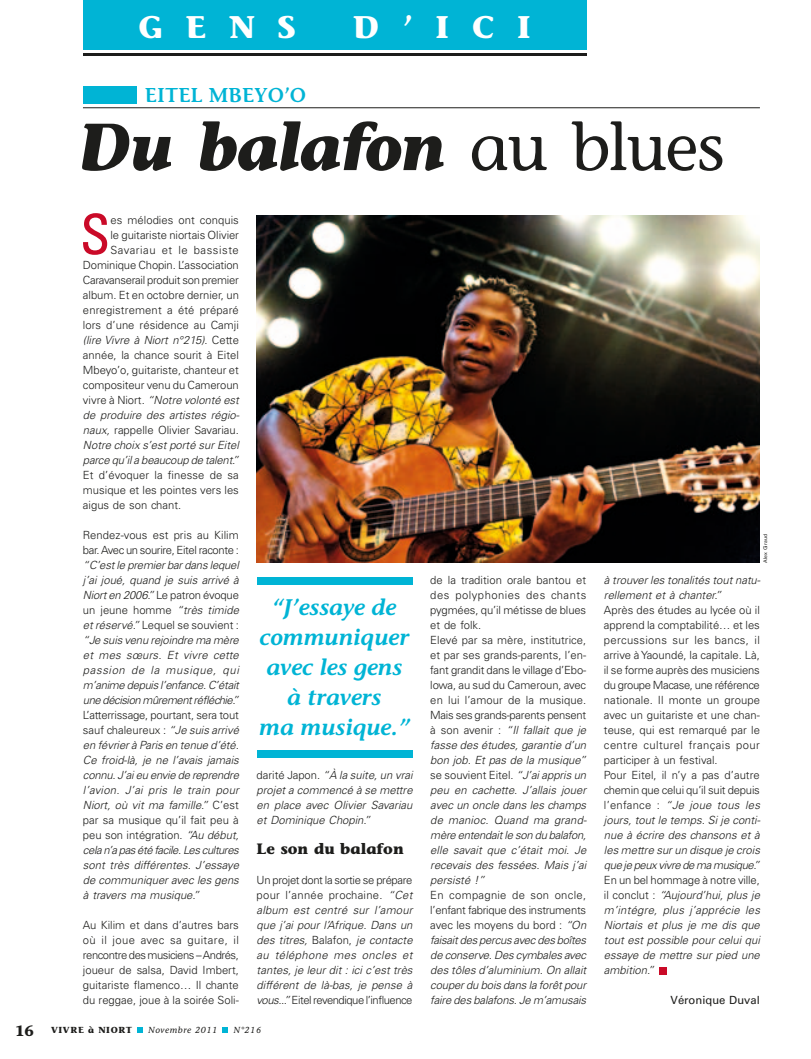
<style>
.page{position:relative;width:811px;height:1059px;background:#fff}
.page>*{position:absolute;margin:0;border:0;box-sizing:border-box;transform-origin:0 0}
.t1{font:italic 700 66.25px "Stone Informal";letter-spacing:-.015em;color:#1d1d1b}
.t2{font:condensed 55.5px "Univers";color:#ca0a28}
.t3{font:700 31.25px "Stone Informal";letter-spacing:.735em;color:#fff}
.t4{font:italic 600 22.5px/30px "Stone Informal";color:#00b4d5;text-align:center}
.t5{font:600 20px "Stone Informal";color:#00b4d5}
.t6{font:700 15px "Stone Informal";color:#1d1d1b}
.t7{font:300 11.25px/15px "Univers";color:#1d1d1b;text-align:justify}
.t8{font:italic 300 11.25px/15px "Univers";color:#1d1d1b;text-align:justify}
.t9{font:300 11.25px/15px "Univers";letter-spacing:-.035em;color:#1d1d1b}
.t10{font:11.25px "Univers";color:#1d1d1b}
.t11{font:italic 8.75px "Stone Informal";letter-spacing:.075em;color:#1d1d1b}
.t12{font:700 8.75px "Stone Informal";letter-spacing:.075em;color:#1d1d1b}
.t13{font:5px "Univers";color:#1d1d1b}
.s1{font-weight:400;font-style:normal}
.s2{font-style:italic}
.s3{font-style:normal}
.s4{font-size:15px}
</style>
<div class="page">
<div style="left:659px;top:967px;width:8px;height:7px;background:#ca0a28"></div>
<div style="left:257px;top:751px;width:155px;height:7px;background:#00b4d5"></div>
<div style="left:257px;top:577px;width:155px;height:7px;background:#00b4d5"></div>
<svg style="left:137px;top:1027px;width:6px;height:5px"></svg>
<svg style="left:223px;top:1027px;width:5px;height:5px"></svg>
<div style="left:83px;top:86px;width:53px;height:18px;background:#00b4d5"></div>
<hr style="left:83px;top:107px;width:677px;height:1px;background:#1d1d1b">
<div style="left:83px;top:0;width:503px;height:49px;background:#00b4d5"></div>
<hr style="left:83px;top:53px;width:503px;height:2px;background:#1d1d1b">
<img style="left:257px;top:215px;width:503px;height:347px">
<h3 class="t3" style="left:138px;top:7px;width:159px">gens</h3>
<h3 class="t3" style="left:353px;top:7px;width:179px">d’ic i</h3>
<h3 class="t5" style="left:145px;top:83px;width:163px">EITEL MBEYO’O</h3>
<h1 class="t1" style="left:79px;top:107px;width:647px">Du balafon <span class="s1">au blues</span></h1>
<h2 class="t2" style="left:80px;top:199px;width:32px">S</h2>
<p class="t7" style="left:83px;top:212px;width:158px;text-align:right">es mélodies ont conquis<br>le guitariste niortais Olivier<br>Savariau et le bassiste<br>Dominique Chopin. L’association<br>Caravanserail produit son premier album. Et en octobre dernier, un enregistrement a été préparé lors d’une résidence au Camji <span class="s2">(lire Vivre à Niort n°215)</span>. Cette année, la chance sourit à Eitel<br>Mbeyo’o, guitariste, chanteur et compositeur venu du Cameroun vivre à Niort. <span class="s2">“Notre volonté est de produire des artistes régio&shy;naux,</span> rappelle Olivier Savariau.<br><span class="s2">Notre choix s’est porté sur Eitel parce qu’il a beaucoup de talent.”</span></p>
<p class="t7" style="left:83px;top:467px;width:157px">Et d’évoquer la finesse de sa musique et les pointes vers les aigus de son chant.</p>
<p class="t9" style="left:83px;top:527px;width:157px">Rendez-vous est pris au Kilim bar. Avec un sourire, Eitel raconte :</p>
<p class="t8" style="left:83px;top:557px;width:157px">“C’est le premier bar dans lequel j’ai joué, quand je suis arrivé à Niort en 2006.” <span class="s3">Le patron évoque un jeune homme</span> “très timide et réservé.” <span class="s3">Lequel se souvient : </span>“Je suis venu rejoindre ma mère et mes sœurs. Et vivre cette passion de la musique, qui m’anime depuis l’enfance. C’était une décision mûrement réfléchie.”</p>
<p class="t8" style="left:83px;top:707px;width:157px"><span class="s3">L’atterrissage, pourtant, sera tout sauf chaleureux :</span> “Je suis arrivé en février à Paris en tenue d’été.<br>Ce froid-là, je ne l’avais jamais connu. J’ai eu envie de reprendre l’avion. J’ai pris le train pour Niort, où vit ma famille.” <span class="s3">C’est par sa musique qu’il fait peu à peu son intégration.</span> “Au début, cela n’a pas été facile. Les cultures sont très différentes. J’essaye de communiquer avec les gens à travers ma musique.”</p>
<p class="t7" style="left:83px;top:917px;width:157px">Au Kilim et dans d’autres bars où il joue avec sa guitare, il rencontre des musiciens – Andrés, joueur de salsa, David Imbert, guitariste flamenco… Il chante du reggae, joue à la soirée Soli-</p>
<h3 class="t4" style="left:259px;top:592px;width:152px">“J’essaye de communiquer avec les gens à travers<br>ma musique.”</h3>
<p class="t8" style="left:257px;top:767px;width:157px"><span class="s3">darité Japon.</span> “À la suite, un vrai projet a commencé à se mettre en place avec Olivier Savariau et Dominique Chopin.”</p>
<h3 class="t6" style="left:257px;top:839px;width:149px">Le son du balafon</h3>
<p class="t8" style="left:257px;top:872px;width:157px"><span class="s3">Un projet dont la sortie se prépare pour l’année prochaine.</span> “Cet album est centré sur l’amour que j’ai pour l’Afrique. Dans un des titres, <span class="s3">Balafon,</span> je contacte au téléphone mes oncles et tantes, je leur dit : ici c’est très différent de là-bas, je pense à vous...” <span class="s3">Eitel revendique l’influence</span></p>
<p class="t12" style="left:15px;top:1024px;width:119px"><span class="s4">16</span> Vivre à Niort</p>
<p class="t11" style="left:148px;top:1024px;width:71px">Novembre 2011</p>
<p class="t11" style="left:233px;top:1024px;width:29px">N°216</p>
<p class="t7" style="left:430px;top:572px;width:157px;text-align:left">de la tradition orale bantou et des polyphonies des chants pygmées, qu’il métisse de blues et de folk.<br>Elevé par sa mère, institutrice, et par ses grands-parents, l’en&shy;fant grandit dans le village d’Ebo&shy;lowa, au sud du Cameroun, avec en lui l’amour de la musique.<br>Mais ses grands-parents pensent à son avenir : <span class="s2">“Il fallait que je fasse des études, garantie d’un bon job. Et pas de la musique” </span>se souvient Eitel. <span class="s2">“J’ai appris un peu en cachette. J’allais jouer avec un oncle dans les champs de manioc. Quand ma grand&shy;mère entendait le son du balafon, elle savait que c’était moi. Je recevais des fessées. Mais j’ai persisté !”</span></p>
<p class="t8" style="left:430px;top:887px;width:157px"><span class="s3">En compagnie de son oncle, l’enfant fabrique des instruments avec les moyens du bord :</span> “On faisait des percus avec des boîtes de conserve. Des cymbales avec des tôles d’aluminium. On allait couper du bois dans la forêt pour faire des balafons. Je m’amusais</p>
<p class="t13" style="left:762px;top:562px;width:30px;rotate:-90deg">Alex Giraud</p>
<p class="t8" style="left:604px;top:572px;width:157px">à trouver les tonalités tout natu&shy;rellement et à chanter.”</p>
<p class="t7" style="left:604px;top:602px;width:157px;text-align:left">Après des études au lycée où il apprend la comptabilité… et les percussions sur les bancs, il arrive à Yaoundé, la capitale. Là, il se forme auprès des musiciens du groupe Macase, une référence nationale. Il monte un groupe avec un guitariste et une chan&shy;teuse, qui est remarqué par le centre culturel français pour participer à un festival.<br>Pour Eitel, il n’y a pas d’autre chemin que celui qu’il suit depuis l’enfance : <span class="s2">“Je joue tous les jours, tout le temps. Si je conti&shy;nue à écrire des chansons et à les mettre sur un disque je crois que je peux vivre de ma musique.”</span></p>
<p class="t8" style="left:604px;top:872px;width:157px"><span class="s3">En un bel hommage à notre ville, il conclut :</span> “Aujourd’hui, plus je m’intégre, plus j’apprécie les Niortais et plus je me dis que tout est possible pour celui qui essaye de mettre sur pied une ambition.”</p>
<p class="t10" style="left:670px;top:993px;width:91px">Véronique Duval</p>
</div>
